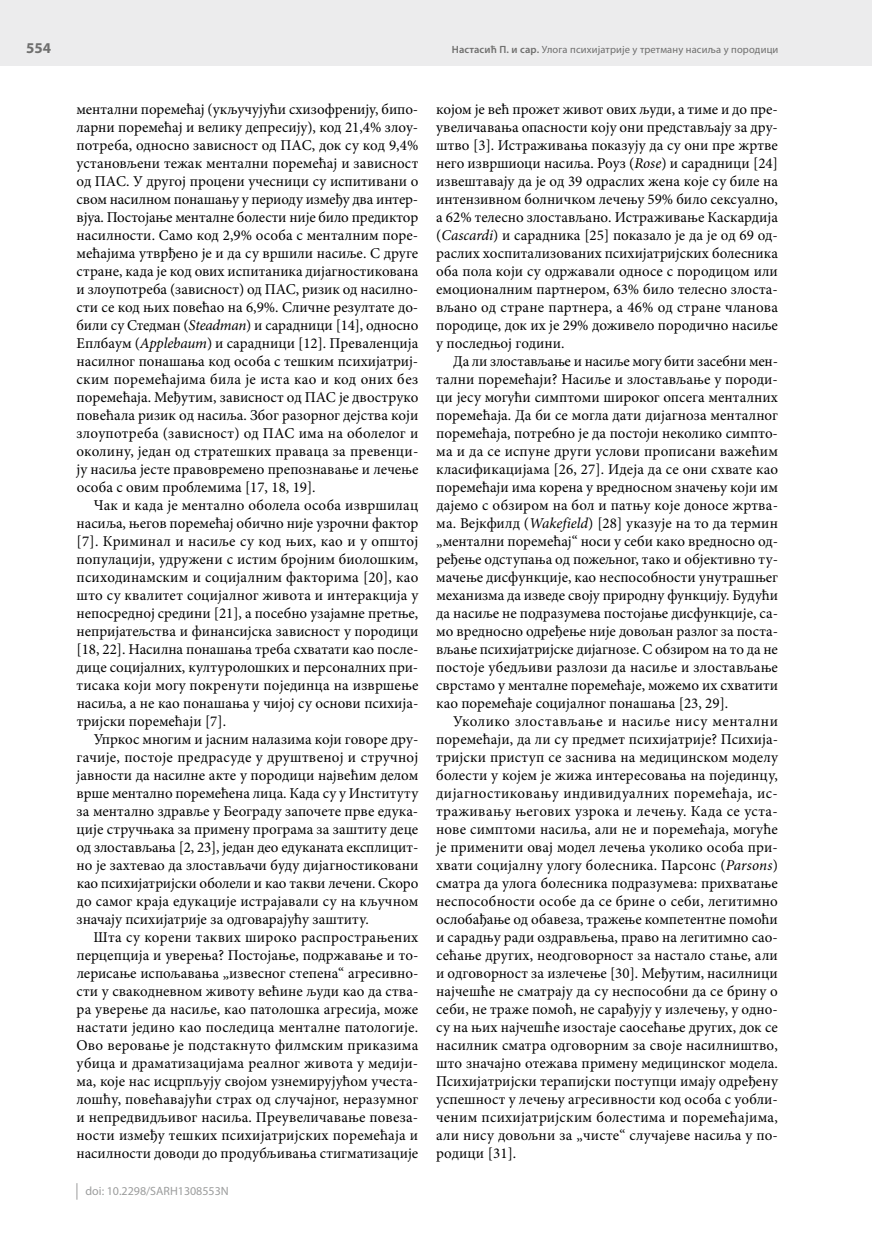
<style>
.page{position:relative;width:872px;height:1234px;background:#fff}
.page>*{position:absolute;margin:0;border:0;box-sizing:border-box;transform-origin:0 0}
.t1{font:15px/18px "Minion Pro";color:#000;text-align:justify}
.t2{font:700 15px "Myriad Pro";color:#6f6f6e}
.t3{font:12px "Myriad Pro";color:#9c9d9d}
.t4{font:10.5px "Myriad Pro";letter-spacing:.015em;color:#6f6f6e}
.s1{font-weight:600}
.s2{font-style:italic}
</style>
<div class="page">
<div style="left:0;top:0;width:872px;height:66px;background:#ececed"></div>
<svg style="left:77px;top:1183px;width:1px;height:16px"></svg>
<p class="t2" style="left:26px;top:40px;width:26px">554</p>
<p class="t4" style="left:452px;top:44px;width:328px"><span class="s1">Настасић П. и сар.</span> Улога психијатрије у третману насиља у породици</p>
<p class="t1" style="left:77px;top:100px;width:343px">ментални поремећај (укључујући схизофренију, бипо&shy;ларни поремећај и велику депресију), код 21,4% злоу&shy;потреба, односно зависност од ПАС, док су код 9,4% установљени тежак ментални поремећај и зависност од ПАС. У другој процени учесници су испитивани о свом насилном понашању у периоду између два интер&shy;вјуа. Постојање менталне болести није било предиктор насилности. Само код 2,9% особа с менталним поре&shy;мећајима утврђено је и да су вршили насиље. С друге стране, када је код ових испитаника дијагностикована и злоупотреба (зависност) од ПАС, ризик од насилно&shy;сти се код њих повећао на 6,9%. Сличне резултате до&shy;били су Стедман (<span class="s2">Steadman</span>) и сарадници [14], односно Еплбаум (<span class="s2">Applebaum</span>) и сарадници [12]. Преваленција насилног понашања код особа с тешким психијатриј&shy;ским поремећајима била је иста као и код оних без поремећаја. Међутим, зависност од ПАС је двоструко повећала ризик од насиља. Због разорног дејства који злоупотреба (зависност) од ПАС има на оболелог и околину, један од стратешких праваца за превенци&shy;ју насиља јесте правовремено препознавање и лечење особа с овим проблемима [17, 18, 19].</p>
<p class="t1" style="left:77px;top:496px;width:343px;text-indent:17px">Чак и када је ментално оболела особа извршилац насиља, његов поремећај обично није узрочни фактор [7]. Криминал и насиље су код њих, као и у општој популацији, удружени с истим бројним биолошким, психодинамским и социјалним факторима [20], као што су квалитет социјалног живота и интеракција у непосредној средини [21], а посебно узајамне претње, непријатељства и финансијска зависност у породици [18, 22]. Насилна понашања треба схватати као после&shy;дице социјалних, културолошких и персоналних при&shy;тисака који могу покренути појединца на извршење насиља, а не као понашања у чијој су основи психија&shy;тријски поремећаји [7].</p>
<p class="t1" style="left:77px;top:730px;width:343px;text-indent:17px">Упркос многим и јасним налазима који говоре дру&shy;гачије, постоје предрасуде у друштвеној и стручној јавности да насилне акте у породици највећим делом врше ментално поремећена лица. Када су у Институту за ментално здравље у Београду започете прве едука&shy;ције стручњака за примену програма за заштиту деце од злостављања [2, 23], један део едуканата експлицит&shy;но је захтевао да злостављачи буду дијагностиковани као психијатријски оболели и као такви лечени. Скоро до самог краја едукације истрајавали су на кључном значају психијатрије за одговарајућу заштиту.</p>
<p class="t1" style="left:76px;top:928px;width:343px;text-indent:17px">Шта су корени таквих широко распрострањених перцепција и уверења? Постојање, подржавање и то&shy;лерисање испољавања „извесног степена“ агресивно&shy;сти у свакодневном животу већине људи као да ства&shy;ра уверење да насиље, као патолошка агресија, може настати једино као последица менталне патологије.<br>Ово веровање је подстакнуто филмским приказима убица и драматизацијама реалног живота у медији&shy;ма, које нас исцрпљују својом узнемирујућом учеста&shy;лошћу, повећавајући страх од случајног, неразумног и непредвидљивог насиља. Преувеличавање повеза&shy;ности између тешких психијатријских поремећаја и насилности доводи до продубљивања стигматизације</p>
<p class="t3" style="left:86px;top:1184px;width:145px">doi: 10.2298/SARH1308553N</p>
<p class="t1" style="left:436px;top:100px;width:343px">којом је већ прожет живот ових људи, а тиме и до пре&shy;увеличавања опасности коју они представљају за дру&shy;штво [3]. Истраживања показују да су они пре жртве него извршиоци насиља. Роуз (<span class="s2">Rose</span>) и сарадници [24] извештавају да је од 39 одраслих жена које су биле на интензивном болничком лечењу 59% било сексуално, а 62% телесно злостављано. Истраживање Каскардија (<span class="s2">Cascardi</span>) и сарадника [25] показало је да је од 69 од&shy;раслих хоспитализованих психијатријских болесника оба пола који су одржавали односе с породицом или емоционалним партнером, 63% било телесно злоста&shy;вљано од стране партнера, а 46% од стране чланова породице, док их је 29% доживело породично насиље у последњој години.</p>
<p class="t1" style="left:436px;top:352px;width:343px;text-indent:17px">Да ли злостављање и насиље могу бити засебни мен&shy;тални поремећаји? Насиље и злостављање у породи&shy;ци јесу могући симптоми широког опсега менталних поремећаја. Да би се могла дати дијагноза менталног поремећаја, потребно је да постоји неколико симпто&shy;ма и да се испуне други услови прописани важећим класификацијама [26, 27]. Идеја да се они схвате као поремећаји има корена у вредносном значењу који им дајемо с обзиром на бол и патњу које доносе жртва&shy;ма. Вејкфилд (<span class="s2">Wakefield</span>) [28] указује на то да термин „ментални поремећај“ носи у себи како вредносно од&shy;ређење одступања од пожељног, тако и објективно ту&shy;мачење дисфункције, као неспособности унутрашњег механизма да изведе своју природну функцију. Будући да насиље не подразумева постојање дисфункције, са&shy;мо вредносно одређење није довољан разлог за поста&shy;вљање психијатријске дијагнозе. С обзиром на то да не постоје убедљиви разлози да насиље и злостављање сврстамо у менталне поремећаје, можемо их схватити као поремећаје социјалног понашања [23, 29].</p>
<p class="t1" style="left:436px;top:712px;width:343px;text-indent:17px">Уколико злостављање и насиље нису ментални поремећаји, да ли су предмет психијатрије? Психија&shy;тријски приступ се заснива на медицинском моделу болести у којем је жижа интересовања на појединцу, дијагностиковању индивидуалних поремећаја, ис&shy;траживању његових узрока и лечењу. Када се уста&shy;нове симптоми насиља, али не и поремећаја, могуће је применити овај модел лечења уколико особа при&shy;хвати социјалну улогу болесника. Парсонс (<span class="s2">Parsons</span>) сматра да улога болесника подразумева: прихватање неспособности особе да се брине о себи, легитимно ослобађање од обавеза, тражење компетентне помоћи и сарадњу ради оздрављења, право на легитимно сао&shy;сећање других, неодговорност за настало стање, али и одговорност за излечење [30]. Међутим, насилници најчешће не сматрају да су неспособни да се брину о себи, не траже помоћ, не сарађују у излечењу, у одно&shy;су на њих најчешће изостаје саосећање других, док се насилник сматра одговорним за своје насилништво, што значајно отежава примену медицинског модела.<br>Психијатријски терапијски поступци имају одређену успешност у лечењу агресивности код особа с уобли&shy;ченим психијатријским болестима и поремећајима, али нису довољни за „чисте“ случајеве насиља у по&shy;родици [31].</p>
</div>
